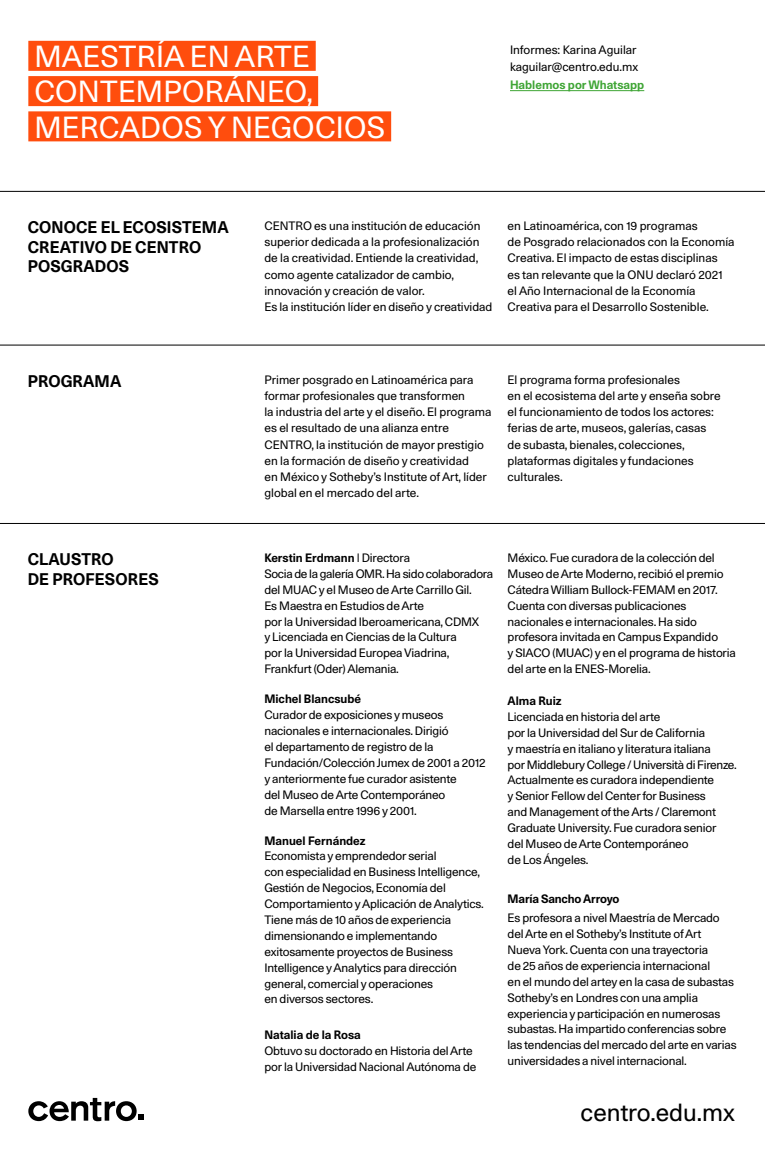
<style>
.page{position:relative;width:765px;height:1149px;background:#fff}
.page>*{position:absolute;margin:0;border:0;box-sizing:border-box;transform-origin:0 0}
.t1{font:29.38px/35.2px "Unica 77 LL";letter-spacing:.01em;color:#fff}
.t2{font:23.88px "Unica 77 LL";color:#000}
.t3{font:700 16.25px/19.5px "Unica 77 LL";letter-spacing:.01em;color:#000}
.t4{font:11.75px/15.9px "Unica 77 LL";letter-spacing:-.015em;color:#000}
.t5{font:700 11.75px "Unica 77 LL";color:#000}
.t6{font:700 11.75px "Unica 77 LL";color:#3fa535}
.s1{font-weight:700}
</style>
<div class="page">
<svg style="left:28px;top:1097px;width:116px;height:23px"></svg>
<hr style="left:0;top:191px;width:765px;height:1px;background:#000">
<hr style="left:0;top:344px;width:765px;height:1px;background:#000">
<hr style="left:0;top:523px;width:765px;height:1px;background:#000">
<div style="left:28px;top:41px;width:288px;height:30px;background:#ff4d0d"></div>
<div style="left:28px;top:76px;width:290px;height:30px;background:#ff4d0d"></div>
<div style="left:28px;top:111px;width:363px;height:30px;background:#ff4d0d"></div>
<hr style="left:510px;top:90px;width:134px;height:1px;background:#3fa535">
<h1 class="t1" style="left:34px;top:38px;width:352px">MAESTRÍA EN ARTE<br>CONTEMPORÁNEO,<br>MERCADOS Y NEGOCIOS</h1>
<p class="t4" style="left:510px;top:41px;width:130px;line-height:17.5px">Informes: Karina Aguilar kaguilar@centro.edu.mx</p>
<p class="t6" style="left:510px;top:77px;width:136px">Hablemos por Whatsapp</p>
<h3 class="t3" style="left:28px;top:217px;width:202px">CONOCE EL ECOSISTEMA<br>CREATIVO DE CENTRO<br>POSGRADOS</h3>
<p class="t4" style="left:264px;top:217px;width:229px;line-height:16.2px">CENTRO es una institución de educación superior dedicada a la profesionalización de la creatividad. Entiende la creatividad, como agente catalizador de cambio, innovación y creación de valor.<br>Es la institución líder en diseño y creatividad</p>
<p class="t4" style="left:508px;top:217px;width:228px;line-height:16.2px">en Latinoamérica, con 19 programas<br>de Posgrado relacionados con la Economía Creativa. El impacto de estas disciplinas<br>es tan relevante que la ONU declaró 2021 el Año Internacional de la Economía Creativa para el Desarrollo Sostenible.</p>
<h3 class="t3" style="left:28px;top:371px;width:95px">PROGRAMA</h3>
<p class="t4" style="left:264px;top:371px;width:229px;line-height:16.2px">Primer posgrado en Latinoamérica para formar profesionales que transformen<br>la industria del arte y el diseño. El programa es el resultado de una alianza entre CENTRO, la institución de mayor prestigio en la formación de diseño y creatividad<br>en México y Sotheby’s Institute of Art, líder global en el mercado del arte.</p>
<p class="t4" style="left:508px;top:371px;width:215px;line-height:16.2px">El programa forma profesionales<br>en el ecosistema del arte y enseña sobre el funcionamiento de todos los actores: ferias de arte, museos, galerías, casas de subasta, bienales, colecciones, plataformas digitales y fundaciones culturales.</p>
<h3 class="t3" style="left:28px;top:549px;width:133px">CLAUSTRO<br>DE PROFESORES</h3>
<p class="t4" style="left:264px;top:549px;width:230px"><span class="s1">Kerstin Erdmann</span> | Directora<br>Socia de la galería OMR. Ha sido colaboradora del MUAC y el Museo de Arte Carrillo Gil.<br>Es Maestra en Estudios de Arte<br>por la Universidad Iberoamericana, CDMX<br>y Licenciada en Ciencias de la Cultura<br>por la Universidad Europea Viadrina, Frankfurt (Oder) Alemania.</p>
<p class="t5" style="left:264px;top:690px;width:98px">Michel Blancsubé</p>
<p class="t4" style="left:264px;top:706px;width:223px">Curador de exposiciones y museos nacionales e internacionales. Dirigió<br>el departamento de registro de la Fundación/Colección Jumex de 2001 a 2012 y anteriormente fue curador asistente<br>del Museo de Arte Contemporáneo<br>de Marsella entre 1996 y 2001.</p>
<p class="t5" style="left:264px;top:832px;width:103px">Manuel Fernández</p>
<p class="t4" style="left:264px;top:847px;width:221px">Economista y emprendedor serial<br>con especialidad en Business Intelligence, Gestión de Negocios, Economía del Comportamiento y Aplicación de Analytics.<br>Tiene más de 10 años de experiencia dimensionando e implementando exitosamente proyectos de Business Intelligence y Analytics para dirección general, comercial y operaciones<br>en diversos sectores.</p>
<p class="t5" style="left:264px;top:1026px;width:98px">Natalia de la Rosa</p>
<p class="t4" style="left:264px;top:1041px;width:213px">Obtuvo su doctorado en Historia del Arte por la Universidad Nacional Autónoma de</p>
<p class="t4" style="left:508px;top:549px;width:230px">México. Fue curadora de la colección del Museo de Arte Moderno, recibió el premio Cátedra William Bullock-FEMAM en 2017.<br>Cuenta con diversas publicaciones nacionales e internacionales. Ha sido profesora invitada en Campus Expandido<br>y SIACO (MUAC) y en el programa de historia del arte en la ENES-Morelia.</p>
<p class="t5" style="left:508px;top:692px;width:55px">Alma Ruiz</p>
<p class="t4" style="left:508px;top:708px;width:231px">Licenciada en historia del arte<br>por la Universidad del Sur de California<br>y maestría en italiano y literatura italiana<br>por Middlebury College / Università di Firenze.<br>Actualmente es curadora independiente<br>y Senior Fellow del Center for Business<br>and Management of the Arts / Claremont Graduate University. Fue curadora senior<br>del Museo de Arte Contemporáneo<br>de Los Ángeles.</p>
<p class="t5" style="left:508px;top:890px;width:113px">María Sancho Arroyo</p>
<p class="t4" style="left:508px;top:909px;width:231px">Es profesora a nivel Maestría de Mercado del Arte en el Sotheby’s Institute of Art Nueva York. Cuenta con una trayectoria<br>de 25 años de experiencia internacional<br>en el mundo del artey en la casa de subastas Sotheby’s en Londres con una amplia experiencia y participación en numerosas subastas. Ha impartido conferencias sobre las tendencias del mercado del arte en varias universidades a nivel internacional.</p>
<h2 class="t2" style="left:581px;top:1096px;width:156px">centro.edu.mx</h2>
</div>
